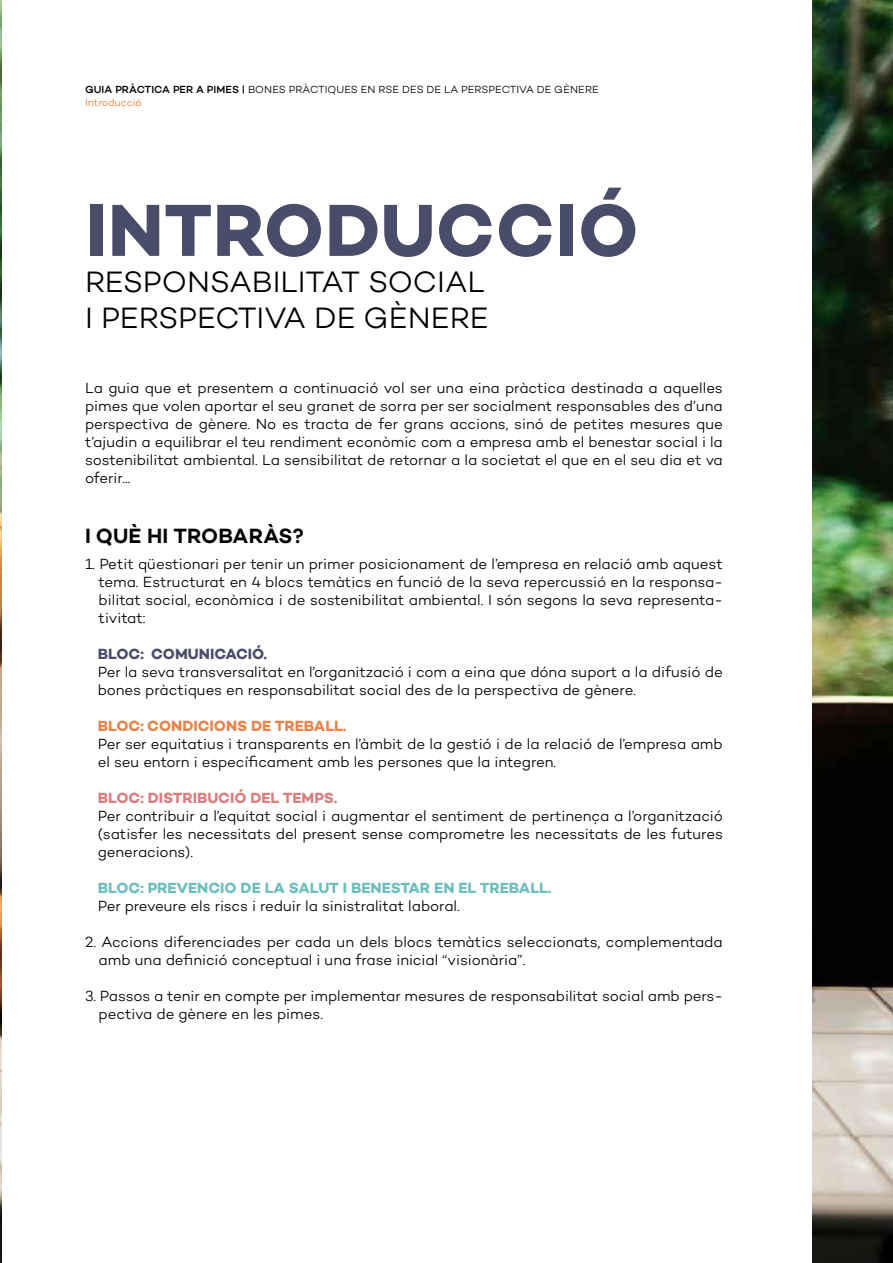
<style>
.page{position:relative;width:893px;height:1263px;background:#fff}
.page>*{position:absolute;margin:0;border:0;box-sizing:border-box;transform-origin:0 0}
.t1{font:700 75px "Campton";letter-spacing:.005em;color:#494d69}
.t2{font:300 30px/36px "Campton";color:#000}
.t3{font:600 21px "Campton";letter-spacing:.005em;color:#000}
.t4{font:300 15px/18px "Campton";letter-spacing:-.01em;color:#000}
.t5{font:700 15px "Campton";color:#6dbebd}
.t6{font:700 15px "Campton";color:#e9834a}
.t7{font:700 15px "Campton";color:#da7e7e}
.t8{font:700 15px "Campton";color:#494d69}
.t9{font:300 10.5px/12.6px "Campton";color:#000}
.s1{font-weight:500}
.s2{color:#ec7a33}
</style>
<div class="page">
<img style="left:0;top:0;width:2px;height:1263px">
<img style="left:813px;top:0;width:80px;height:1263px">
<p class="t9" style="left:85px;top:83px;width:515px"><span class="s1">GUIA PRÀCTICA PER A PIMES |</span> BONES PRÀCTIQUES EN RSE DES DE LA PERSPECTIVA DE GÈNERE<br><span class="s2">Introducció</span></p>
<h1 class="t1" style="left:85px;top:182px;width:555px">INTRODUCCIÓ</h1>
<h2 class="t2" style="left:85px;top:263px;width:405px">RESPONSABILITAT SOCIAL<br>I PERSPECTIVA DE GÈNERE</h2>
<p class="t4" style="left:85px;top:378px;width:639px;text-align:justify">La guia que et presentem a continuació vol ser una eina pràctica destinada a aquelles pimes que volen aportar el seu granet de sorra per ser socialment responsables des d’una perspectiva de gènere. No es tracta de fer grans accions, sinó de petites mesures que t’ajudin a equilibrar el teu rendiment econòmic com a empresa amb el benestar social i la sostenibilitat ambiental. La sensibilitat de retornar a la societat el que en el seu dia et va oferir...</p>
<h3 class="t3" style="left:85px;top:522px;width:220px">I QUÈ HI TROBARÀS?</h3>
<p class="t4" style="left:99px;top:555px;width:626px;text-align:justify;text-indent:-14px">1. Petit qüestionari per tenir un primer posicionament de l’empresa en relació amb aquest tema. Estructurat en 4 blocs temàtics en funció de la seva repercussió en la responsa&shy;bilitat social, econòmica i de sostenibilitat ambiental. I són segons la seva representa&shy;tivitat:</p>
<p class="t8" style="left:98px;top:645px;width:171px">BLOC: COMUNICACIÓ.</p>
<p class="t4" style="left:98px;top:663px;width:626px">Per la seva transversalitat en l’organització i com a eina que dóna suport a la difusió de bones pràctiques en responsabilitat social des de la perspectiva de gènere.</p>
<p class="t6" style="left:98px;top:717px;width:250px">BLOC: CONDICIONS DE TREBALL.</p>
<p class="t4" style="left:98px;top:735px;width:626px">Per ser equitatius i transparents en l’àmbit de la gestió i de la relació de l’empresa amb el seu entorn i específicament amb les persones que la integren.</p>
<p class="t7" style="left:98px;top:789px;width:241px">BLOC: DISTRIBUCIÓ DEL TEMPS.</p>
<p class="t4" style="left:98px;top:807px;width:627px;text-align:justify">Per contribuir a l’equitat social i augmentar el sentiment de pertinença a l’organització (satisfer les necessitats del present sense comprometre les necessitats de les futures generacions).</p>
<p class="t5" style="left:98px;top:879px;width:455px">BLOC: PREVENCIO DE LA SALUT I BENESTAR EN EL TREBALL.</p>
<p class="t4" style="left:98px;top:897px;width:364px">Per preveure els riscs i reduir la sinistralitat laboral.</p>
<p class="t4" style="left:99px;top:933px;width:626px;text-indent:-14px">2. Accions diferenciades per cada un dels blocs temàtics seleccionats, complementada amb una definició conceptual i una frase inicial “visionària”.</p>
<p class="t4" style="left:99px;top:987px;width:626px;text-indent:-14px">3. Passos a tenir en compte per implementar mesures de responsabilitat social amb pers&shy;pectiva de gènere en les pimes.</p>
</div>
